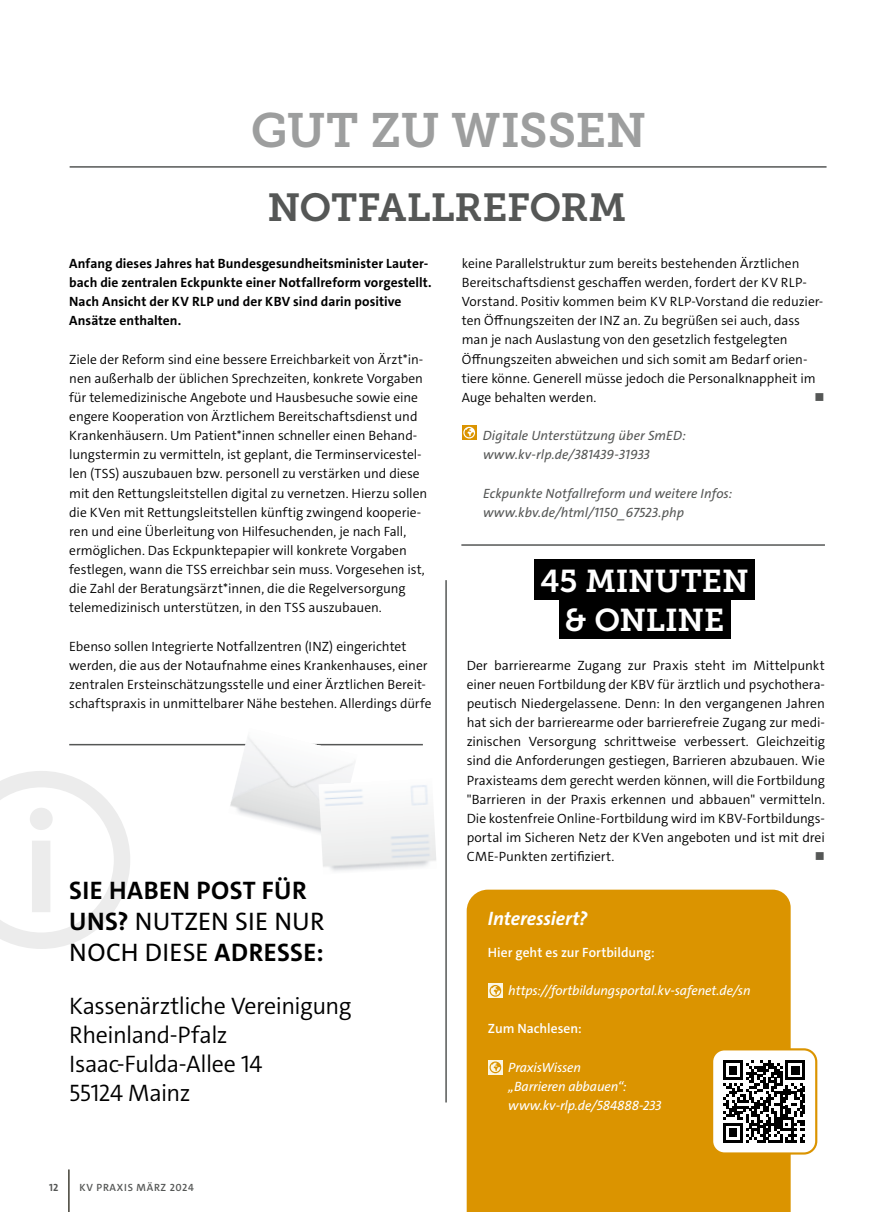
<style>
.page{position:relative;width:893px;height:1212px;background:#fff}
.page>*{position:absolute;margin:0;border:0;box-sizing:border-box;transform-origin:0 0}
.t1{font:48px "Museo Slab 700";letter-spacing:-.01em;color:#9d9e9e}
.t2{font:39px "Museo Slab 700";letter-spacing:-.005em;color:#555756}
.t3{font:31.5px/39px "Museo Slab 700";letter-spacing:-.005em;color:#fff;text-align:center}
.t4{font:700 25.5px/30.6px "The Sans";letter-spacing:.02em;color:#000}
.t5{font:300 24px/28.8px "The Sans";letter-spacing:-.02em;color:#000}
.t6{font:italic 700 19.5px "The Sans";letter-spacing:-.005em;color:#fff}
.t7{font:300 13.5px/19.2px "The Sans";letter-spacing:-.005em;color:#000}
.t8{font:700 13.5px/19.2px "The Sans";letter-spacing:.005em;color:#000}
.t9{font:italic 13.5px/19.2px "The Sans";letter-spacing:.005em;color:#555756}
.t10{font:italic 13.5px/19.2px "The Sans";letter-spacing:-.01em;color:#fff}
.t11{font:600 13.5px "The Sans";color:#fff}
.t12{font:13.5px "Wingdings";color:#555756}
.t13{font:600 10.5px "The Sans";letter-spacing:.065em;color:#555756}
.t14{font:700 10.5px "The Sans";color:#555756}
.s1{font-weight:400}
</style>
<div class="page">
<hr style="left:68px;top:1169px;width:2px;height:43px;background:#100d00">
<div style="left:467px;top:890px;width:324px;height:322px;background:#db9400"></div>
<div style="left:488px;top:983px;width:15px;height:15px;background:#fbf6e3"></div>
<svg style="left:489px;top:985px;width:12px;height:12px"></svg>
<svg style="left:488px;top:1060px;width:15px;height:15px"></svg>
<svg style="left:489px;top:1061px;width:12px;height:12px"></svg>
<div style="left:712px;top:1049px;width:104px;height:104px;background:#fff;border-radius:12px"></div>
<svg style="left:723px;top:1060px;width:82px;height:82px"></svg>
<div style="left:711px;top:1048px;width:106px;height:106px;border:2px solid #db9400;border-radius:12px"></div>
<svg style="left:462px;top:425px;width:15px;height:15px"></svg>
<svg style="left:463px;top:427px;width:12px;height:11px"></svg>
<div style="left:534px;top:560px;width:221px;height:40px;background:#000"></div>
<div style="left:559px;top:599px;width:171px;height:40px;background:#000"></div>
<hr style="left:445px;top:580px;width:2px;height:522px;background:#555756">
<svg style="left:0;top:771px;width:130px;height:178px"></svg>
<hr style="left:461px;top:544px;width:364px;height:2px;background:#555756">
<hr style="left:69px;top:744px;width:354px;height:1px;background:#555756">
<hr style="left:70px;top:166px;width:756px;height:2px;background:#555756">
<img style="left:228px;top:737px;width:130px;height:96px">
<img style="left:318px;top:778px;width:118px;height:94px">
<h1 class="t1" style="left:251px;top:104px;width:397px">GUT ZU WISSEN</h1>
<h2 class="t2" style="left:268px;top:185px;width:360px">NOTFALLREFORM</h2>
<p class="t8" style="left:69px;top:254px;width:364px">Anfang dieses Jahres hat Bundesgesundheitsminister Lauter&shy;bach die zentralen Eckpunkte einer Notfallreform vorgestellt.<br>Nach Ansicht der KV RLP und der KBV sind darin positive Ansätze enthalten.</p>
<p class="t7" style="left:69px;top:349px;width:360px">Ziele der Reform sind eine bessere Erreichbarkeit von Ärzt*in&shy;nen außerhalb der üblichen Sprechzeiten, konkrete Vorgaben für telemedizinische Angebote und Hausbesuche sowie eine engere Kooperation von Ärztlichem Bereitschaftsdienst und Krankenhäusern. Um Patient*innen schneller einen Behand&shy;lungstermin zu vermitteln, ist geplant, die Terminservicestel&shy;len (TSS) auszubauen bzw. personell zu verstärken und diese mit den Rettungsleitstellen digital zu vernetzen. Hierzu sollen die KVen mit Rettungsleitstellen künftig zwingend kooperie&shy;ren und eine Überleitung von Hilfesuchenden, je nach Fall, ermöglichen. Das Eckpunktepapier will konkrete Vorgaben festlegen, wann die TSS erreichbar sein muss. Vorgesehen ist, die Zahl der Beratungsärzt*innen, die die Regelversorgung telemedizinisch unterstützen, in den TSS auszubauen.</p>
<p class="t7" style="left:69px;top:636px;width:364px">Ebenso sollen Integrierte Notfallzentren (INZ) eingerichtet werden, die aus der Notaufnahme eines Krankenhauses, einer zentralen Ersteinschätzungsstelle und einer Ärztlichen Bereit&shy;schaftspraxis in unmittelbarer Nähe bestehen. Allerdings dürfe</p>
<h3 class="t4" style="left:69px;top:876px;width:257px">SIE HABEN POST FÜR<br>UNS? <span class="s1">NUTZEN SIE NUR<br>NOCH DIESE</span> ADRESSE:</h3>
<h3 class="t5" style="left:69px;top:992px;width:284px">Kassenärztliche Vereinigung<br>Rheinland-Pfalz<br>Isaac-Fulda-Allee 14<br>55124 Mainz</h3>
<p class="t14" style="left:49px;top:1180px;width:11px">12</p>
<p class="t13" style="left:80px;top:1180px;width:116px">KV PRAXIS März 2024</p>
<p class="t7" style="left:462px;top:254px;width:363px">keine Parallelstruktur zum bereits bestehenden Ärztlichen Bereitschaftsdienst geschaffen werden, fordert der KV RLP-Vorstand. Positiv kommen beim KV RLP-Vorstand die reduzier&shy;ten Öffnungszeiten der INZ an. Zu begrüßen sei auch, dass man je nach Auslastung von den gesetzlich festgelegten Öffnungszeiten abweichen und sich somit am Bedarf orien&shy;tiere könne. Generell müsse jedoch die Personalknappheit im Auge behalten werden.</p>
<p class="t12" style="left:814px;top:390px;width:12px">■</p>
<p class="t9" style="left:483px;top:426px;width:205px">Digitale Unterstützung über SmED: www.kv-rlp.de/381439-31933</p>
<p class="t9" style="left:483px;top:483px;width:251px">Eckpunkte Notfallreform und weitere Infos: www.kbv.de/html/1150_67523.php</p>
<h3 class="t3" style="left:540px;top:562px;width:210px">45 MINUTEN &amp; ONLINE</h3>
<p class="t7" style="left:467px;top:656px;width:360px;text-align:justify">Der barrierearme Zugang zur Praxis steht im Mittelpunkt einer neuen Fortbildung der KBV für ärztlich und psychothera&shy;peutisch Niedergelassene. Denn: In den vergangenen Jahren hat sich der barrierearme oder barrierefreie Zugang zur medi&shy;zinischen Versorgung schrittweise verbessert. Gleichzeitig sind die Anforderungen gestiegen, Barrieren abzubauen. Wie Praxisteams dem gerecht werden können, will die Fortbildung "Barrieren in der Praxis erkennen und abbauen" vermitteln.<br>Die kostenfreie Online-Fortbildung wird im KBV-Fortbildungs&shy;portal im Sicheren Netz der KVen angeboten und ist mit drei CME-Punkten zertifiziert.</p>
<p class="t12" style="left:815px;top:849px;width:12px">■</p>
<h3 class="t6" style="left:488px;top:906px;width:101px">Interessiert?</h3>
<p class="t11" style="left:488px;top:943px;width:168px">Hier geht es zur Fortbildung:</p>
<p class="t10" style="left:508px;top:981px;width:244px">https://fortbildungsportal.kv-safenet.de/sn</p>
<p class="t11" style="left:488px;top:1020px;width:95px">Zum Nachlesen:</p>
<p class="t10" style="left:508px;top:1057px;width:155px">PraxisWissen<br>„Barrieren abbauen“: www.kv-rlp.de/584888-233</p>
</div>
